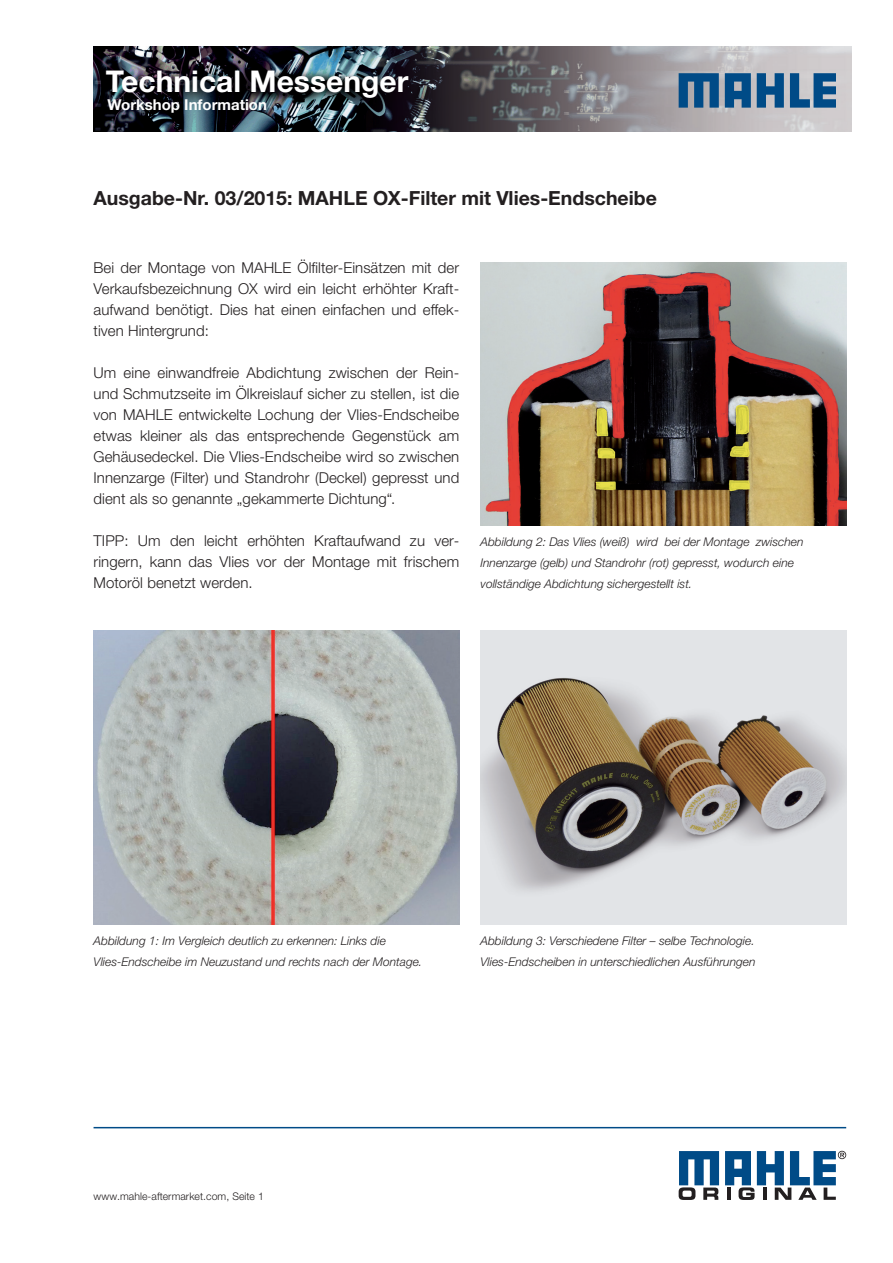
<style>
.page{position:relative;width:893px;height:1263px;background:#fff}
.page>*{position:absolute;margin:0;border:0;box-sizing:border-box;transform-origin:0 0}
.t1{font:700 30px "Helvetica Neue LTW1 G";color:#fff}
.t2{font:700 19.5px "Helvetica Neue LTW1 G";color:#231f20}
.t3{font:300 15px/21px "Helvetica Neue LTW1 G";letter-spacing:.005em;color:#231f20;text-align:justify}
.t4{font:700 15px "Helvetica Neue LTW1 G";color:#fff}
.t5{font:italic 300 12px/21px "Helvetica Neue LTW1 G";color:#231f20}
.t6{font:300 10.5px "Helvetica Neue LTW1 G";letter-spacing:.005em;color:#231f20}
</style>
<div class="page">
<svg style="left:679px;top:1151px;width:40px;height:49px"></svg>
<svg style="left:725px;top:1151px;width:121px;height:49px"></svg>
<hr style="left:94px;top:1127px;width:752px;height:1px;background:#004b87">
<img style="left:94px;top:630px;width:365px;height:294px">
<img style="left:480px;top:262px;width:366px;height:263px">
<img style="left:480px;top:630px;width:366px;height:294px">
<img style="left:94px;top:47px;width:757px;height:85px">
<svg style="left:679px;top:73px;width:40px;height:35px"></svg>
<svg style="left:757px;top:73px;width:27px;height:35px"></svg>
<svg style="left:790px;top:73px;width:46px;height:35px"></svg>
<svg style="left:725px;top:73px;width:26px;height:35px"></svg>
<h1 class="t1" style="left:106px;top:63px;width:304px">Technical Messenger</h1>
<p class="t4" style="left:107px;top:96px;width:161px">Workshop Information</p>
<h2 class="t2" style="left:94px;top:186px;width:565px">Ausgabe-Nr. 03/2015: MAHLE OX-Filter mit Vlies-Endscheibe</h2>
<p class="t3" style="left:94px;top:257px;width:367px;text-align:left">Bei der Montage von MAHLE Ölfilter-Einsätzen mit der Verkaufsbezeichnung OX wird ein leicht erhöhter Kraft&shy;aufwand benötigt. Dies hat einen einfachen und effek&shy;tiven Hintergrund:</p>
<p class="t3" style="left:94px;top:362px;width:367px">Um eine einwandfreie Abdichtung zwischen der Rein&shy;und Schmutzseite im Ölkreislauf sicher zu stellen, ist die von MAHLE entwickelte Lochung der Vlies-Endscheibe etwas kleiner als das entsprechende Gegenstück am Gehäusedeckel. Die Vlies-Endscheibe wird so zwischen Innenzarge (Filter) und Standrohr (Deckel) gepresst und dient als so genannte „gekammerte Dichtung“.</p>
<p class="t3" style="left:94px;top:530px;width:367px">TIPP: Um den leicht erhöhten Kraftaufwand zu ver&shy;ringern, kann das Vlies vor der Montage mit frischem Motoröl benetzt werden.</p>
<p class="t5" style="left:480px;top:531px;width:325px">Abbildung 2: Das Vlies (weiß) wird bei der Montage zwischen<br>Innenzarge (gelb) und Standrohr (rot) gepresst, wodurch eine vollständige Abdichtung sichergestellt ist.</p>
<p class="t5" style="left:94px;top:930px;width:330px">Abbildung 1: Im Vergleich deutlich zu erkennen: Links die<br>Vlies-Endscheibe im Neuzustand und rechts nach der Montage.</p>
<p class="t5" style="left:480px;top:930px;width:276px">Abbildung 3: Verschiedene Filter – selbe Technologie.<br>Vlies-Endscheiben in unterschiedlichen Ausführungen</p>
<p class="t6" style="left:94px;top:1190px;width:172px">www.mahle-aftermarket.com, Seite 1</p>
</div>
